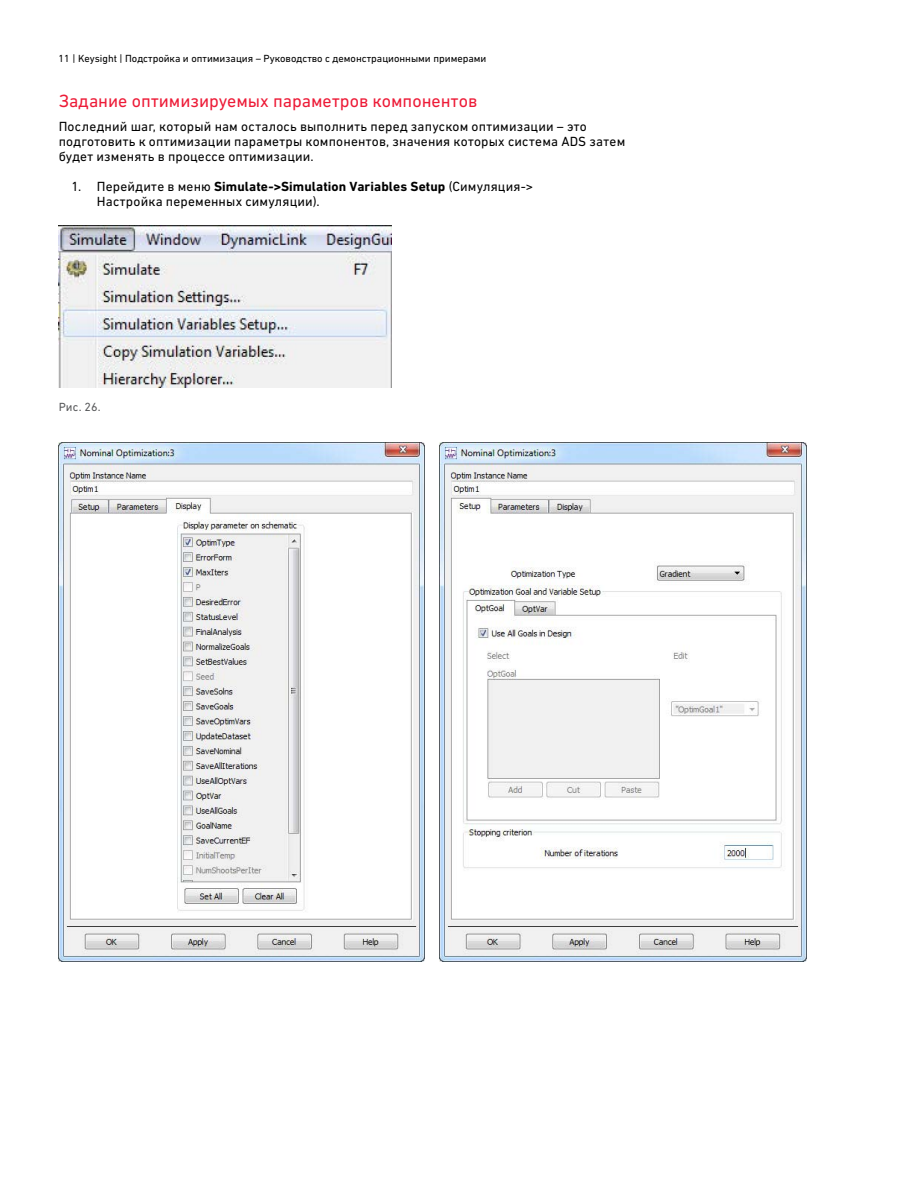
<style>
.page{position:relative;width:918px;height:1188px;background:#fff}
.page>*{position:absolute;margin:0;border:0;box-sizing:border-box;transform-origin:0 0}
.t1{font:18px "DIN Next CYR";color:#ed1b37}
.t2{font:13.5px/15px "DIN Next CYR";letter-spacing:.015em;color:#000}
.t3{font:12px "DIN Next CYR";color:#58595b}
.t4{font:10.5px "DIN Next CYR";color:#000}
.s1{font-weight:700}
</style>
<div class="page">
<img style="left:59px;top:225px;width:333px;height:162px">
<img style="left:59px;top:443px;width:366px;height:518px">
<img style="left:440px;top:443px;width:366px;height:518px">
<p class="t4" style="left:59px;top:52px;width:429px">11 | Keysight | Подстройка и оптимизация – Руководство с демонстрационными примерами</p>
<h1 class="t1" style="left:59px;top:91px;width:420px">Задание оптимизируемых параметров компонентов</h1>
<p class="t2" style="left:59px;top:118px;width:568px">Последний шаг, который нам осталось выполнить перед запуском оптимизации – это подготовить к оптимизации параметры компонентов, значения которых система ADS затем будет изменять в процессе оптимизации.</p>
<p class="t2" style="left:97px;top:178px;width:438px;text-indent:-26px">1. Перейдите в меню <span class="s1">Simulate-&gt;Simulation Variables Setup</span> (Симуляция-&gt;<br>Настройка переменных симуляции).</p>
<p class="t3" style="left:59px;top:400px;width:43px">Рис. 26.</p>
</div>
